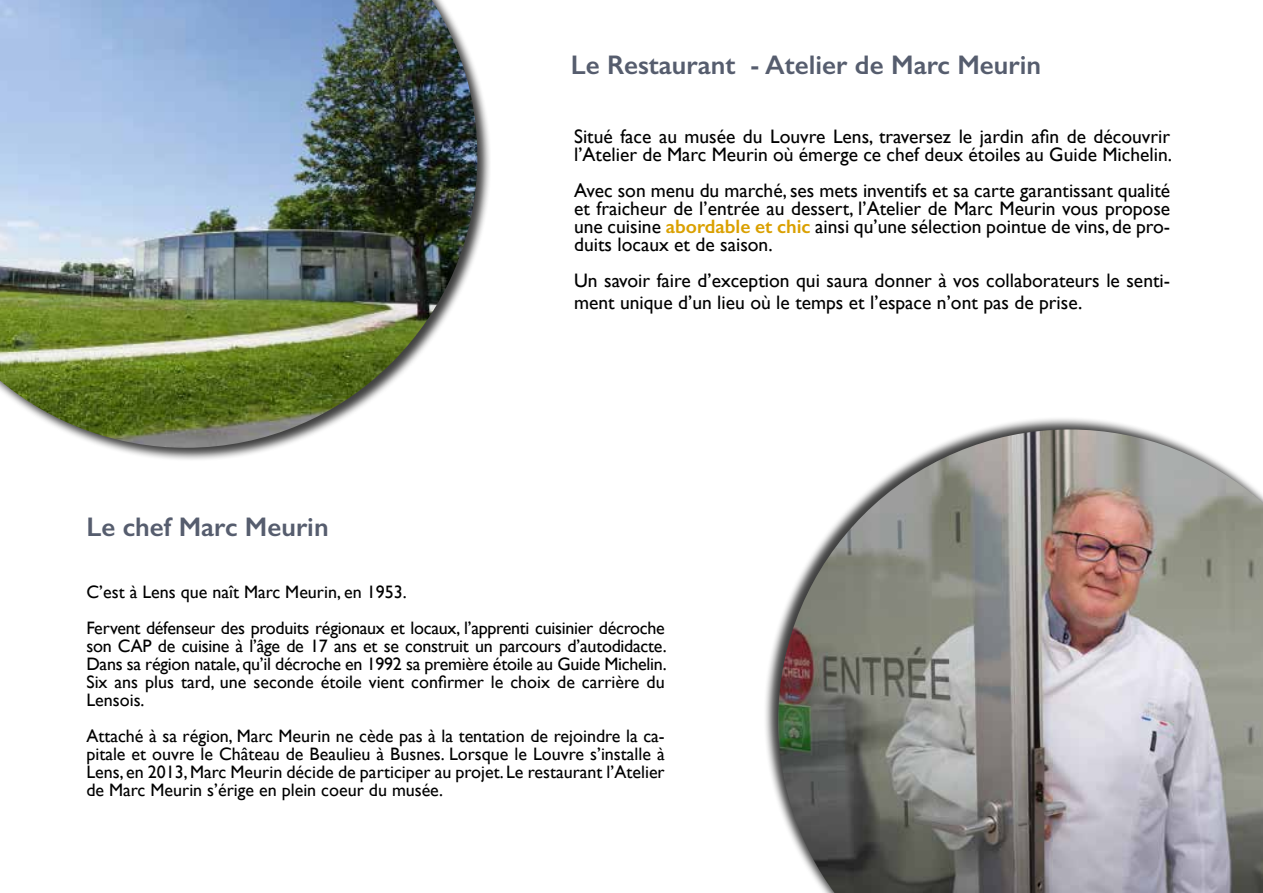
<style>
.page{position:relative;width:1263px;height:893px;background:#fff}
.page>*{position:absolute;margin:0;border:0;box-sizing:border-box;transform-origin:0 0}
.t1{font:600 27px "Gill Sans";color:#565d6e}
.t2{font:19.5px/18px "Gill Sans";color:#000}
.t3{font:18px/18px "Gill Sans";color:#000;text-align:justify}
.s1{font-weight:600;color:#daa001}
</style>
<div class="page">
<div style="left:763px;top:416px;width:500px;height:477px;background:#000;opacity:.75"></div>
<img style="left:778px;top:429px;width:485px;height:464px">
<div style="left:0;top:0;width:491px;height:462px;background:#000;opacity:.75"></div>
<img style="left:0;top:0;width:477px;height:448px">
<h1 class="t1" style="left:571px;top:48px;width:472px">Le Restaurant - Atelier de Marc Meurin</h1>
<h1 class="t1" style="left:86px;top:511px;width:244px">Le chef Marc Meurin</h1>
<p class="t2" style="left:574px;top:127px;width:599px">Situé face au musée du Louvre Lens, traversez le jardin afin de découvrir l’Atelier de Marc Meurin où émerge ce chef deux étoiles au Guide Michelin.</p>
<p class="t2" style="left:574px;top:181px;width:598px;text-align:justify">Avec son menu du marché, ses mets inventifs et sa carte garantissant qualité et fraicheur de l’entrée au dessert, l’Atelier de Marc Meurin vous propose une cuisine <span class="s1">abordable et chic</span> ainsi qu’une sélection pointue de vins, de pro&shy;duits locaux et de saison.</p>
<p class="t2" style="left:574px;top:270px;width:597px;line-height:21.6px">Un savoir faire d’exception qui saura donner à vos collaborateurs le senti&shy;ment unique d’un lieu où le temps et l’espace n’ont pas de prise.</p>
<p class="t3" style="left:86px;top:574px;width:580px;line-height:36px">C’est à Lens que naît Marc Meurin, en 1953.<br>Fervent défenseur des produits régionaux et locaux, l’apprenti cuisinier décroche</p>
<p class="t3" style="left:86px;top:637px;width:582px">son CAP de cuisine à l’âge de 17 ans et se construit un parcours d’autodidacte.<br>Dans sa région natale, qu’il décroche en 1992 sa première étoile au Guide Michelin.<br>Six ans plus tard, une seconde étoile vient confirmer le choix de carrière du Lensois.</p>
<p class="t3" style="left:86px;top:727px;width:580px">Attaché à sa région, Marc Meurin ne cède pas à la tentation de rejoindre la ca&shy;pitale et ouvre le Château de Beaulieu à Busnes. Lorsque le Louvre s’installe à Lens, en 2013, Marc Meurin décide de participer au projet. Le restaurant l’Atelier de Marc Meurin s’érige en plein coeur du musée.</p>
</div>
